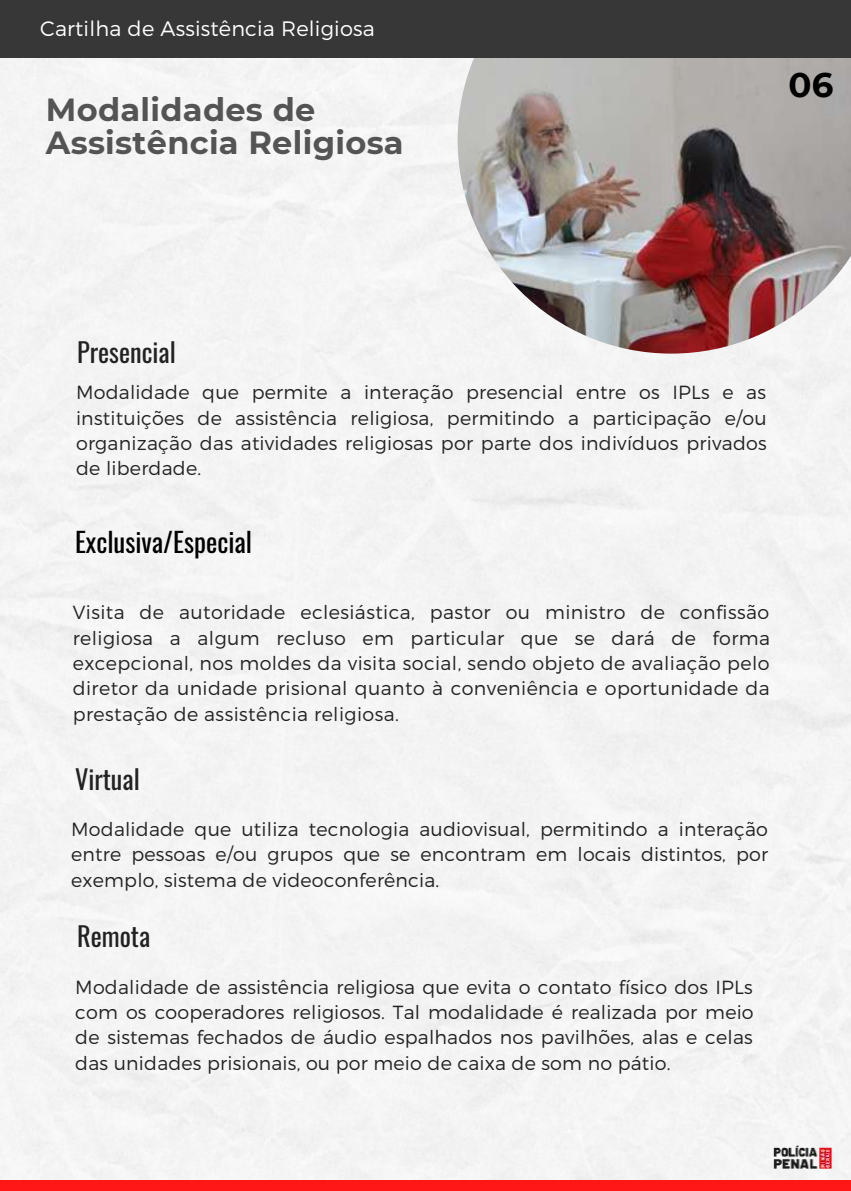
<style>
.page{position:relative;width:851px;height:1191px;background:#fff}
.page>*{position:absolute;margin:0;border:0;box-sizing:border-box;transform-origin:0 0}
.t1{font:700 34px "Montserrat";color:#000}
.t2{font:700 32px/33px "Montserrat";letter-spacing:.01em;color:#545454}
.t3{font:26.8px "Oswald";color:#000}
.t4{font:26.2px "Oswald";color:#222}
.t5{font:300 20.8px "Montserrat";letter-spacing:.01em;color:#fff}
.t6{font:300 19px/25.4px "Montserrat";letter-spacing:.01em;color:#222;text-align:justify}
</style>
<div class="page">
<div style="left:0;top:57px;width:850px;height:1124px;background:#f4f4f4"></div>
<img style="left:768px;top:1141px;width:67px;height:33px">
<div style="left:0;top:1181px;width:850px;height:9px;background:#ff1616"></div>
<img style="left:457px;top:57px;width:393px;height:297px">
<div style="left:0;top:0;width:850px;height:57px;background:#373737"></div>
<p class="t5" style="left:40px;top:15px;width:336px">Cartilha de Assistência Religiosa</p>
<h2 class="t2" style="left:46px;top:93px;width:359px">Modalidades de<br>Assistência Religiosa</h2>
<h1 class="t1" style="left:788px;top:64px;width:47px">06</h1>
<h3 class="t4" style="left:77px;top:332px;width:100px">Presencial</h3>
<p class="t6" style="left:76px;top:379px;width:692px">Modalidade que permite a interação presencial entre os IPLs e as instituições de assistência religiosa, permitindo a participação e/ou organização das atividades religiosas por parte dos indivíduos privados de liberdade.</p>
<h3 class="t3" style="left:75px;top:521px;width:178px">Exclusiva/Especial</h3>
<p class="t6" style="left:73px;top:599px;width:698px">Visita de autoridade eclesiástica, pastor ou ministro de confissão religiosa a algum recluso em particular que se dará de forma excepcional, nos moldes da visita social, sendo objeto de avaliação pelo diretor da unidade prisional quanto à conveniência e oportunidade da prestação de assistência religiosa.</p>
<h3 class="t4" style="left:75px;top:758px;width:66px">Virtual</h3>
<p class="t6" style="left:71px;top:816px;width:698px">Modalidade que utiliza tecnologia audiovisual, permitindo a interação entre pessoas e/ou grupos que se encontram em locais distintos, por exemplo, sistema de videoconferência.</p>
<h3 class="t4" style="left:77px;top:916px;width:75px">Remota</h3>
<p class="t6" style="left:75px;top:973px;width:679px">Modalidade de assistência religiosa que evita o contato físico dos IPLs com os cooperadores religiosos. Tal modalidade é realizada por meio de sistemas fechados de áudio espalhados nos pavilhões, alas e celas das unidades prisionais, ou por meio de caixa de som no pátio.</p>
</div>
